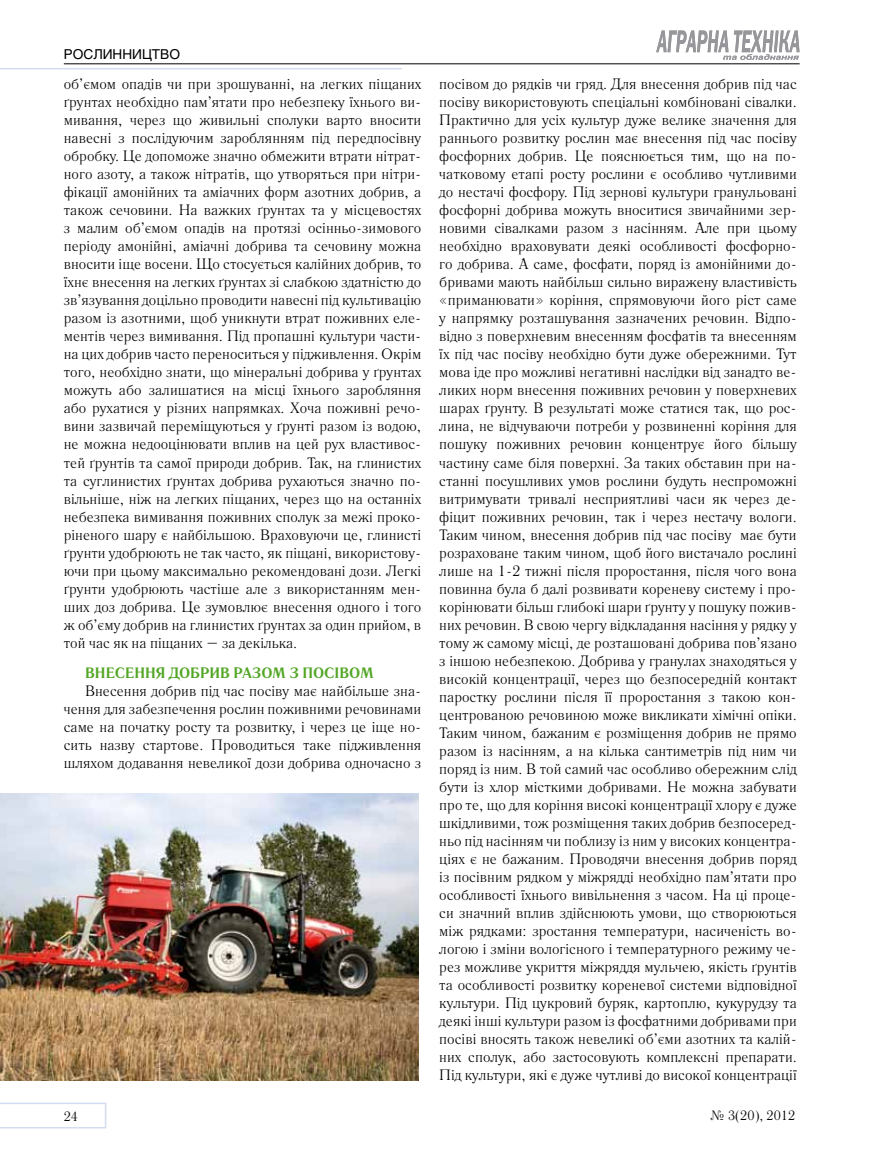
<style>
.page{position:relative;width:872px;height:1170px;background:#fff}
.page>*{position:absolute;margin:0;border:0;box-sizing:border-box;transform-origin:0 0}
.t1{font:15px/18px "Literaturnaya C";color:#000;text-align:justify}
.t2{font:700 15px "Literaturnaya C";color:#52a625}
.t3{font:13.5px "Literaturnaya C";color:#000}
.t4{font:13.5px "Helios";color:#000}
</style>
<div class="page">
<svg style="left:656px;top:31px;width:143px;height:29px"></svg>
<svg style="left:0;top:1102px;width:106px;height:26px"></svg>
<hr style="left:64px;top:63px;width:735px;height:1px;background:#000">
<hr style="left:0;top:68px;width:402px;height:1px;background:#d3ddf0">
<img style="left:0;top:793px;width:418px;height:287px">
<p class="t4" style="left:64px;top:46px;width:118px">Рослинництво</p>
<p class="t1" style="left:64px;top:75px;width:359px">об’ємом опадів чи при зрошуванні, на легких піщаних ґрунтах необхідно пам’ятати про небезпеку їхнього ви&shy;мивання, через що живильні сполуки варто вносити навесні з послідуючим зароблянням під передпосівну обробку. Це допоможе значно обмежити втрати нітрат&shy;ного азоту, а також нітратів, що утворяться при нітри&shy;фікації амонійних та аміачних форм азотних добрив, а також сечовини. На важких ґрунтах та у місцевостях з малим об’ємом опадів на протязі осінньо-зимового періоду амонійні, аміачні добрива та сечовину можна вносити іще восени. Що стосується калійних добрив, то їхнє внесення на легких ґрунтах зі слабкою здатністю до зв’язування доцільно проводити навесні під культивацію разом із азотними, щоб уникнути втрат поживних еле&shy;ментів через вимивання. Під пропашні культури части&shy;на цих добрив часто переноситься у підживлення. Окрім того, необхідно знати, що мінеральні добрива у ґрунтах можуть або залишатися на місці їхнього заробляння або рухатися у різних напрямках. Хоча поживні речо&shy;вини зазвичай переміщуються у ґрунті разом із водою, не можна недооцінювати вплив на цей рух властивос&shy;тей ґрунтів та самої природи добрив. Так, на глинистих та суглинистих ґрунтах добрива рухаються значно по&shy;вільніше, ніж на легких піщаних, через що на останніх небезпека вимивання поживних сполук за межі проко&shy;ріненого шару є найбільшою. Враховуючи це, глинисті ґрунти удобрюють не так часто, як піщані, використову&shy;ючи при цьому максимально рекомендовані дози. Легкі ґрунти удобрюють частіше але з використанням мен&shy;ших доз добрива. Це зумовлює внесення одного і того ж об’єму добрив на глинистих ґрунтах за один прийом, в той час як на піщаних – за декілька.</p>
<p class="t2" style="left:85px;top:663px;width:290px">Внесення добрив разом з посівом</p>
<p class="t1" style="left:64px;top:681px;width:359px;text-indent:21px">Внесення добрив під час посіву має найбільше зна&shy;чення для забезпечення рослин поживними речовинами саме на початку росту та розвитку, і через це іще но&shy;сить назву стартове. Проводиться таке підживлення шляхом додавання невеликої дози добрива одночасно з</p>
<p class="t1" style="left:439px;top:75px;width:359px">посівом до рядків чи гряд. Для внесення добрив під час посіву використовують спеціальні комбіновані сівалки.<br>Практично для усіх культур дуже велике значення для раннього розвитку рослин має внесення під час посіву фосфорних добрив. Це пояснюється тим, що на по&shy;чатковому етапі росту рослини є особливо чутливими до нестачі фосфору. Під зернові культури гранульовані фосфорні добрива можуть вноситися звичайними зер&shy;новими сівалками разом з насінням. Але при цьому необхідно враховувати деякі особливості фосфорно&shy;го добрива. А саме, фосфати, поряд із амонійними до&shy;бривами мають найбільш сильно виражену властивість «приманювати» коріння, спрямовуючи його ріст саме у напрямку розташування зазначених речовин. Відпо&shy;відно з поверхневим внесенням фосфатів та внесенням їх під час посіву необхідно бути дуже обережними. Тут мова іде про можливі негативні наслідки від занадто ве&shy;ликих норм внесення поживних речовин у поверхневих шарах ґрунту. В результаті може статися так, що рос&shy;лина, не відчуваючи потреби у розвиненні коріння для пошуку поживних речовин концентрує його більшу частину саме біля поверхні. За таких обставин при на&shy;станні посушливих умов рослини будуть неспроможні витримувати тривалі несприятливі часи як через де&shy;фіцит поживних речовин, так і через нестачу вологи.<br>Таким чином, внесення добрив під час посіву має бути розраховане таким чином, щоб його вистачало рослині лише на 1-2 тижні після проростання, після чого вона повинна була б далі розвивати кореневу систему і про&shy;корінювати більш глибокі шари ґрунту у пошуку пожив&shy;них речовин. В свою чергу відкладання насіння у рядку у тому ж самому місці, де розташовані добрива пов’язано з іншою небезпекою. Добрива у гранулах знаходяться у високій концентрації, через що безпосередній контакт паростку рослини після її проростання з такою кон&shy;центрованою речовиною може викликати хімічні опіки.<br>Таким чином, бажаним є розміщення добрив не прямо разом із насінням, а на кілька сантиметрів під ним чи поряд із ним. В той самий час особливо обережним слід бути із хлор місткими добривами. Не можна забувати про те, що для коріння високі концентрації хлору є дуже шкідливими, тож розміщення таких добрив безпосеред&shy;ньо під насінням чи поблизу із ним у високих концентра&shy;ціях є не бажаним. Проводячи внесення добрив поряд із посівним рядком у міжрядді необхідно пам’ятати про особливості їхнього вивільнення з часом. На ці проце&shy;си значний вплив здійснюють умови, що створюються між рядками: зростання температури, насиченість во&shy;логою і зміни вологісного і температурного режиму че&shy;рез можливе укриття міжряддя мульчею, якість ґрунтів та особливості розвитку кореневої системи відповідної культури. Під цукровий буряк, картоплю, кукурудзу та деякі інші культури разом із фосфатними добривами при посіві вносять також невеликі об’єми азотних та калій&shy;них сполук, або застосовують комплексні препарати.<br>Під культури, які є дуже чутливі до високої концентрації</p>
<p class="t3" style="left:64px;top:1108px;width:16px">24</p>
<p class="t3" style="left:710px;top:1107px;width:87px">№ 3(20), 2012</p>
</div>
